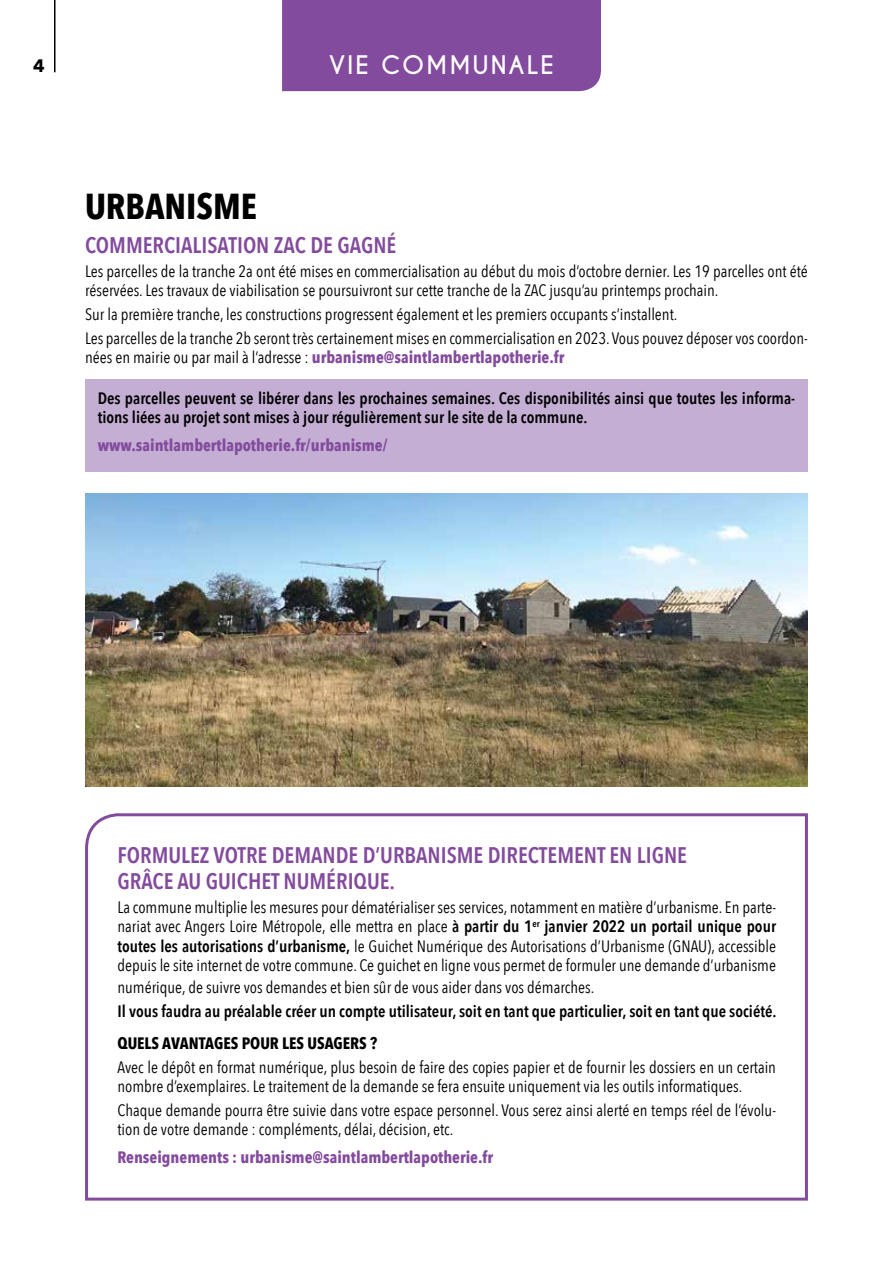
<style>
.page{position:relative;width:893px;height:1263px;background:#fff}
.page>*{position:absolute;margin:0;border:0;box-sizing:border-box;transform-origin:0 0}
.t1{font:700 36px "Avenir Next Condensed";color:#000}
.t2{font:700 24px "Caviar Dreams";letter-spacing:.08em;color:#fff}
.t3{font:600 22.5px/25.5px "Avenir Next Condensed";color:#834b9d}
.t4{font:700 18px "Avenir Next";color:#000}
.t5{font:16.5px/19.5px "Avenir Next Condensed";color:#000}
.t6{font:600 16.5px/19.5px "Avenir Next Condensed";color:#000}
.t7{font:700 16.5px "Avenir Next Condensed";color:#834b9d}
.t8{font:700 16.5px "Avenir Next Condensed";color:#000}
.s1{font-weight:400;color:#000}
.s2{font-weight:600}
</style>
<div class="page">
<div style="left:85px;top:379px;width:723px;height:93px;background:#c4aed4"></div>
<hr style="left:54px;top:0;width:1px;height:72px;background:#000">
<div style="left:282px;top:0;width:319px;height:91px;background:#834b9d"></div>
<svg style="left:85px;top:813px;width:723px;height:388px"></svg>
<img style="left:85px;top:493px;width:723px;height:294px">
<p class="t4" style="left:33px;top:50px;width:13px">4</p>
<h2 class="t2" style="left:329px;top:51px;width:226px">VIE COMMUNALE</h2>
<h1 class="t1" style="left:85px;top:184px;width:174px">URBANISME</h1>
<h3 class="t3" style="left:85px;top:232px;width:313px">COMMERCIALISATION ZAC DE GAGNÉ</h3>
<p class="t5" style="left:85px;top:260px;width:724px">Les parcelles de la tranche 2a ont été mises en commercialisation au début du mois d’octobre dernier. Les 19 parcelles ont été réservées. Les travaux de viabilisation se poursuivront sur cette tranche de la ZAC jusqu’au printemps prochain.</p>
<p class="t5" style="left:85px;top:301px;width:724px;line-height:23.7px">Sur la première tranche, les constructions progressent également et les premiers occupants s’installent.<br>Les parcelles de la tranche 2b seront très certainement mises en commercialisation en 2023. Vous pouvez déposer vos coordon-</p>
<p class="t7" style="left:85px;top:347px;width:481px"><span class="s1">nées en mairie ou par mail à l’adresse :</span> urbanisme@saintlambertlapotherie.fr</p>
<p class="t6" style="left:98px;top:388px;width:699px">Des parcelles peuvent se libérer dans les prochaines semaines. Ces disponibilités ainsi que toutes les informa&shy;tions liées au projet sont mises à jour régulièrement sur le site de la commune.</p>
<p class="t7" style="left:98px;top:435px;width:291px">www.saintlambertlapotherie.fr/urbanisme/</p>
<h3 class="t3" style="left:117px;top:842px;width:571px">FORMULEZ VOTRE DEMANDE D’URBANISME DIRECTEMENT EN LIGNE<br>GRÂCE AU GUICHET NUMÉRIQUE.</h3>
<p class="t5" style="left:117px;top:896px;width:660px;text-align:justify">La commune multiplie les mesures pour dématérialiser ses services, notamment en matière d’urbanisme. En parte&shy;nariat avec Angers Loire Métropole, elle mettra en place <span class="s2">à partir du 1</span><sup>er</sup> <span class="s2">janvier 2022 un portail unique pour toutes les autorisations d’urbanisme,</span> le Guichet Numérique des Autorisations d’Urbanisme (GNAU), accessible depuis le site internet de votre commune. Ce guichet en ligne vous permet de formuler une demande d’urbanisme</p>
<p class="t5" style="left:117px;top:976px;width:478px">numérique, de suivre vos demandes et bien sûr de vous aider dans vos démarches.</p>
<p class="t6" style="left:117px;top:1000px;width:661px">Il vous faudra au préalable créer un compte utilisateur, soit en tant que particulier, soit en tant que société.</p>
<p class="t8" style="left:117px;top:1033px;width:261px">QUELS AVANTAGES POUR LES USAGERS ?</p>
<p class="t5" style="left:117px;top:1056px;width:660px">Avec le dépôt en format numérique, plus besoin de faire des copies papier et de fournir les dossiers en un certain nombre d’exemplaires. Le traitement de la demande se fera ensuite uniquement via les outils informatiques.</p>
<p class="t5" style="left:117px;top:1099px;width:660px">Chaque demande pourra être suivie dans votre espace personnel. Vous serez ainsi alerté en temps réel de l’évolu&shy;tion de votre demande : compléments, délai, décision, etc.</p>
<p class="t7" style="left:117px;top:1147px;width:377px">Renseignements : urbanisme@saintlambertlapotherie.fr</p>
</div>
